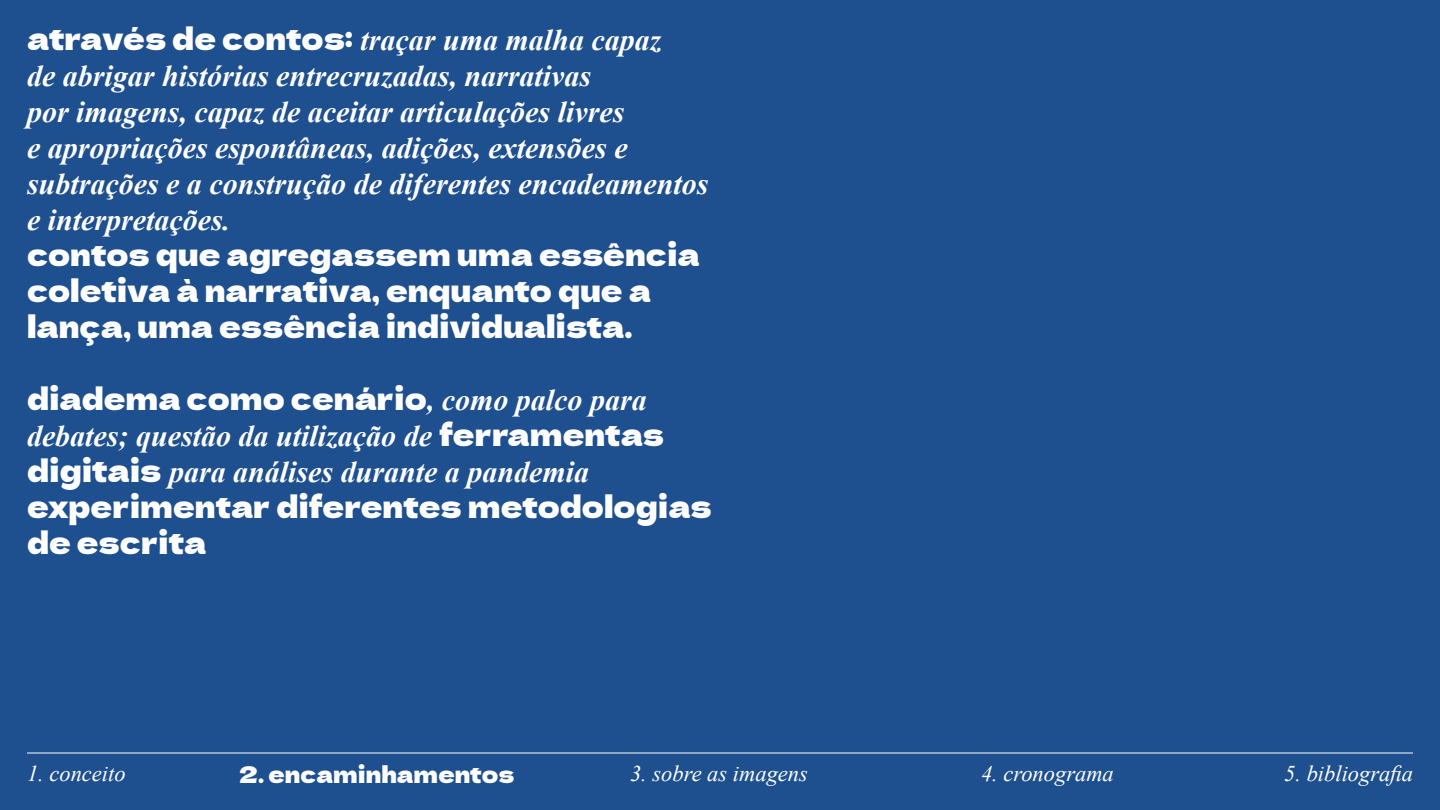
<style>
.page{position:relative;width:1440px;height:810px;background:#1e4f8f}
.page>*{position:absolute;margin:0;border:0;box-sizing:border-box;transform-origin:0 0}
.t1{font:italic 700 30px/36px "Times New Roman";color:#fff}
.t2{font:30px/36px "Dela Gothic One";color:#fff}
.t3{font:italic 22.5px "Times New Roman";color:#fff}
.t4{font:22.5px "Dela Gothic One";color:#fff}
.s1{font-family:"Dela Gothic One";font-weight:400;font-style:normal}
.s2{font-family:"Times New Roman";font-weight:700;font-style:italic}
</style>
<div class="page">
<hr style="left:27px;top:753px;width:1386px;height:1px;background:#fff">
<p class="t1" style="left:27px;top:21px;width:683px"><span class="s1">através de contos:</span> traçar uma malha capaz<br>de abrigar histórias entrecruzadas, narrativas<br>por imagens, capaz de aceitar articulações livres<br>e apropriações espontâneas, adições, extensões e subtrações e a construção de diferentes encadeamentos e interpretações.</p>
<p class="t2" style="left:27px;top:235px;width:674px">contos que agregassem uma essência coletiva à narrativa, enquanto que a lança, uma essência individualista.</p>
<p class="t2" style="left:27px;top:379px;width:621px">diadema como cenário<span class="s2">, como palco para</span></p>
<p class="t1" style="left:27px;top:417px;width:639px">debates; questão da utilização de <span class="s1">ferramentas digitais</span> para análises durante a pandemia</p>
<p class="t2" style="left:27px;top:487px;width:686px">experimentar diferentes metodologias de escrita</p>
<p class="t3" style="left:27px;top:758px;width:100px">1. conceito</p>
<p class="t4" style="left:239px;top:757px;width:277px">2. encaminhamentos</p>
<p class="t3" style="left:630px;top:758px;width:179px">3. sobre as imagens</p>
<p class="t3" style="left:981px;top:758px;width:134px">4. cronograma</p>
<p class="t3" style="left:1284px;top:758px;width:130px">5. bibliografia</p>
</div>
